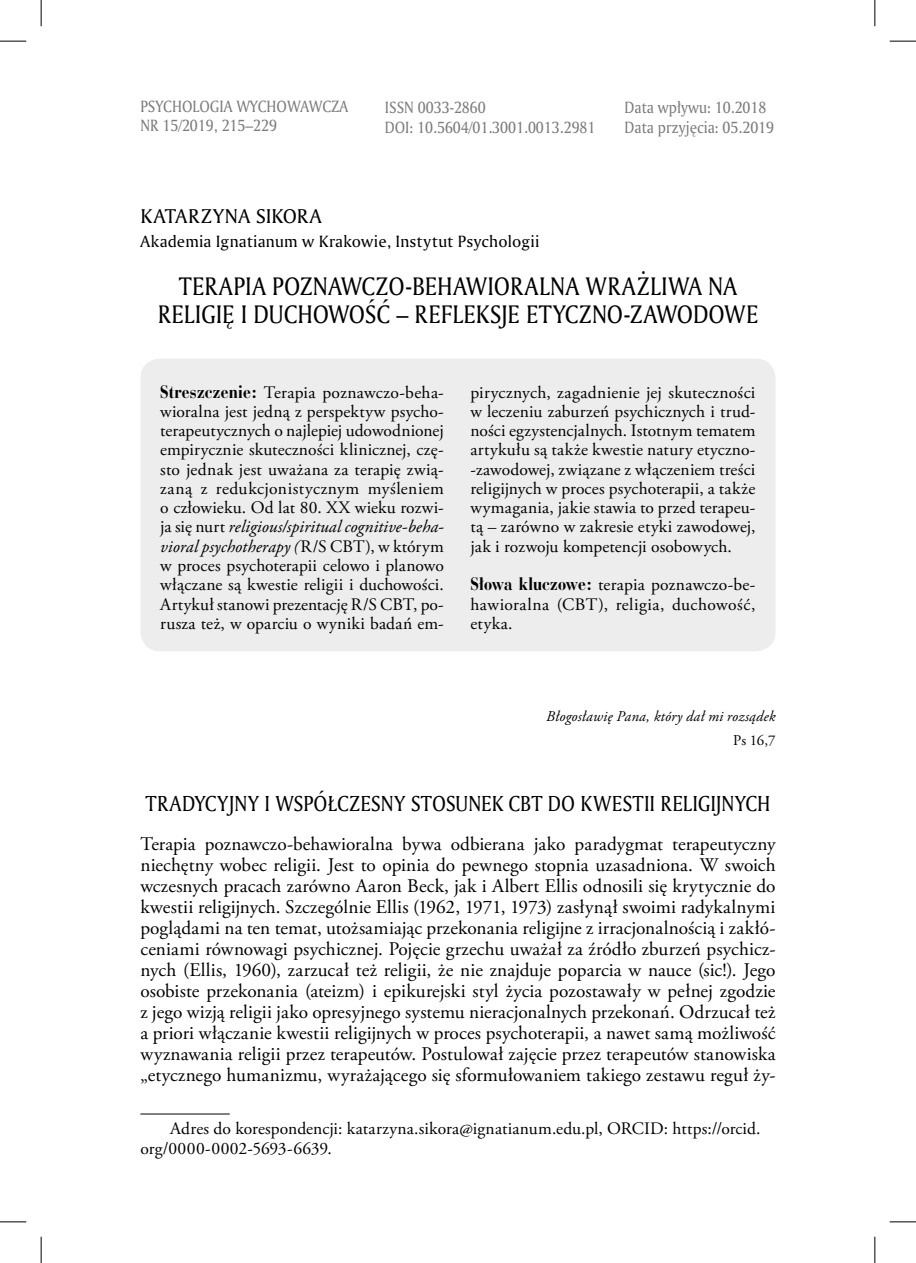
<style>
.page{position:relative;width:916px;height:1263px;background:#fff}
.page>*{position:absolute;margin:0;border:0;box-sizing:border-box;transform-origin:0 0}
.tytul1{font:24.5px/28px "Amerigo PL";color:#000;text-align:center;scale:.9 1}
.tytul2{font:21px "Amerigo PL";letter-spacing:.005em;color:#000;scale:.9 1}
.tekst{font:19.25px/21px "Adobe Garamond Pro";letter-spacing:.005em;color:#000;text-align:justify}
.tyt1_autor{font:19.25px "Amerigo PL";letter-spacing:.025em;color:#000}
.streszczenie{font:17.5px/19.2px "Adobe Garamond Pro";letter-spacing:.005em;color:#000;text-align:justify}
.streszczenie_klucz{font:17.5px/19.2px "Adobe Garamond Pro";letter-spacing:.02em;color:#000;text-align:justify}
.pagina_DOJ{font:15.75px "Amerigo PL";color:#7b7b7b;scale:.9 1}
.tyt1_autor_opis{font:15.75px "Amerigo PL";letter-spacing:.015em;color:#000}
.pagina{font:15.75px/19.2px "Amerigo PL";color:#7b7b7b;scale:.9 1}
.motto{font:italic 14.88px "Adobe Garamond Pro";letter-spacing:.015em;color:#000}
.motto_autor{font:14.88px "Adobe Garamond Pro";color:#000}
.s1{font-family:"Bauer Bodoni Bd Cn PL"}
.s2{font-style:italic}
</style>
<div class="page">
<hr style="left:140px;top:1113px;width:90px;height:1px;background:#000">
<div style="left:140px;top:359px;width:635px;height:292px;background:#ededed;border-radius:20px"></div>
<svg style="left:0;top:41px;width:26px;height:1px"></svg>
<svg style="left:889px;top:41px;width:27px;height:1px"></svg>
<svg style="left:0;top:1221px;width:26px;height:1px"></svg>
<svg style="left:889px;top:1221px;width:27px;height:1px"></svg>
<svg style="left:41px;top:0;width:1px;height:26px"></svg>
<svg style="left:41px;top:1237px;width:1px;height:26px"></svg>
<svg style="left:874px;top:0;width:1px;height:26px"></svg>
<svg style="left:874px;top:1237px;width:1px;height:26px"></svg>
<p class="pagina" style="left:140px;top:96px;width:232px">PSYCHOLOGIA WYCHOWAWCZA<br>NR 15/2019, 215–229</p>
<p class="pagina_DOJ" style="left:385px;top:97px;width:114px">ISSN 0033-2860</p>
<p class="pagina_DOJ" style="left:624px;top:97px;width:159px">Data wpływu: 10.2018</p>
<p class="pagina_DOJ" style="left:385px;top:116px;width:236px">DOI: 10.5604/01.3001.0013.2981</p>
<p class="pagina_DOJ" style="left:624px;top:116px;width:168px">Data przyjęcia: 05.2019</p>
<p class="tyt1_autor" style="left:140px;top:203px;width:183px">KATARZYNA SIKORA</p>
<p class="tyt1_autor_opis" style="left:140px;top:231px;width:400px">Akademia Ignatianum w Krakowie, Instytut Psychologii</p>
<p class="tytul1" style="left:158px;top:271px;width:669px">TERAPIA POZNAWCZO-BEHAWIORALNA WRAŻLIWA NA<br>RELIGIĘ I DUCHOWOŚĆ – REFLEKSJE ETYCZNO-ZAWODOWE</p>
<p class="streszczenie" style="left:160px;top:383px;width:285px"><span class="s1">Streszczenie:</span> Terapia poznawczo-beha&shy;wioralna jest jedną z perspektyw psycho&shy;terapeutycznych o najlepiej udowodnionej empirycznie skuteczności klinicznej, czę&shy;sto jednak jest uważana za terapię zwią&shy;zaną z redukcjonistycznym myśleniem o człowieku. Od lat 80. XX wieku rozwi&shy;ja się nurt <span class="s2">religious/spiritual cognitive-beha&shy;vioral psychotherapy (</span>R/S CBT), w którym w proces psychoterapii celowo i planowo włączane są kwestie religii i duchowości.<br>Artykuł stanowi prezentację R/S CBT, po&shy;rusza też, w oparciu o wyniki badań em-</p>
<p class="streszczenie" style="left:470px;top:383px;width:286px">pirycznych, zagadnienie jej skuteczności w leczeniu zaburzeń psychicznych i trud&shy;ności egzystencjalnych. Istotnym tematem artykułu są także kwestie natury etyczno--zawodowej, związane z włączeniem treści religijnych w proces psychoterapii, a także wymagania, jakie stawia to przed terapeu&shy;tą – zarówno w zakresie etyki zawodowej, jak i rozwoju kompetencji osobowych.</p>
<p class="streszczenie_klucz" style="left:470px;top:576px;width:286px"><span class="s1">Słowa kluczowe:</span> terapia poznawczo-be&shy;hawioralna (CBT), religia, duchowość, etyka.</p>
<p class="motto" style="left:546px;top:707px;width:231px">Błogosławię Pana, który dał mi rozsądek</p>
<p class="motto_autor" style="left:733px;top:731px;width:44px">Ps 16,7</p>
<p class="tytul2" style="left:146px;top:790px;width:696px">TRADYCYJNY I WSPÓŁCZESNY STOSUNEK CBT DO KWESTII RELIGIJNYCH</p>
<p class="tekst" style="left:140px;top:834px;width:637px">Terapia poznawczo-behawioralna bywa odbierana jako paradygmat terapeutyczny niechętny wobec religii. Jest to opinia do pewnego stopnia uzasadniona. W swoich wczesnych pracach zarówno Aaron Beck, jak i Albert Ellis odnosili się krytycznie do kwestii religijnych. Szczególnie Ellis (1962, 1971, 1973) zasłynął swoimi radykalnymi poglądami na ten temat, utożsamiając przekonania religijne z irracjonalnością i zakłó&shy;ceniami równowagi psychicznej. Pojęcie grzechu uważał za źródło zburzeń psychicz&shy;nych (Ellis, 1960), zarzucał też religii, że nie znajduje poparcia w nauce (sic!). Jego osobiste przekonania (ateizm) i epikurejski styl życia pozostawały w pełnej zgodzie z jego wizją religii jako opresyjnego systemu nieracjonalnych przekonań. Odrzucał też a priori włączanie kwestii religijnych w proces psychoterapii, a nawet samą możliwość wyznawania religii przez terapeutów. Postulował zajęcie przez terapeutów stanowiska „etycznego humanizmu, wyrażającego się sformułowaniem takiego zestawu reguł ży-</p>
<p class="streszczenie" style="left:170px;top:1120px;width:19px">AAdresdokorespondencji:</p>
<p class="streszczenie" style="left:347px;top:1120px;width:415px">katarzyna.sikora@ignatianum.edu.pl, ORCID: https://orcid.</p>
<p class="streszczenie" style="left:140px;top:1139px;width:193px">org/0000-0002-5693-6639.</p>
</div>
